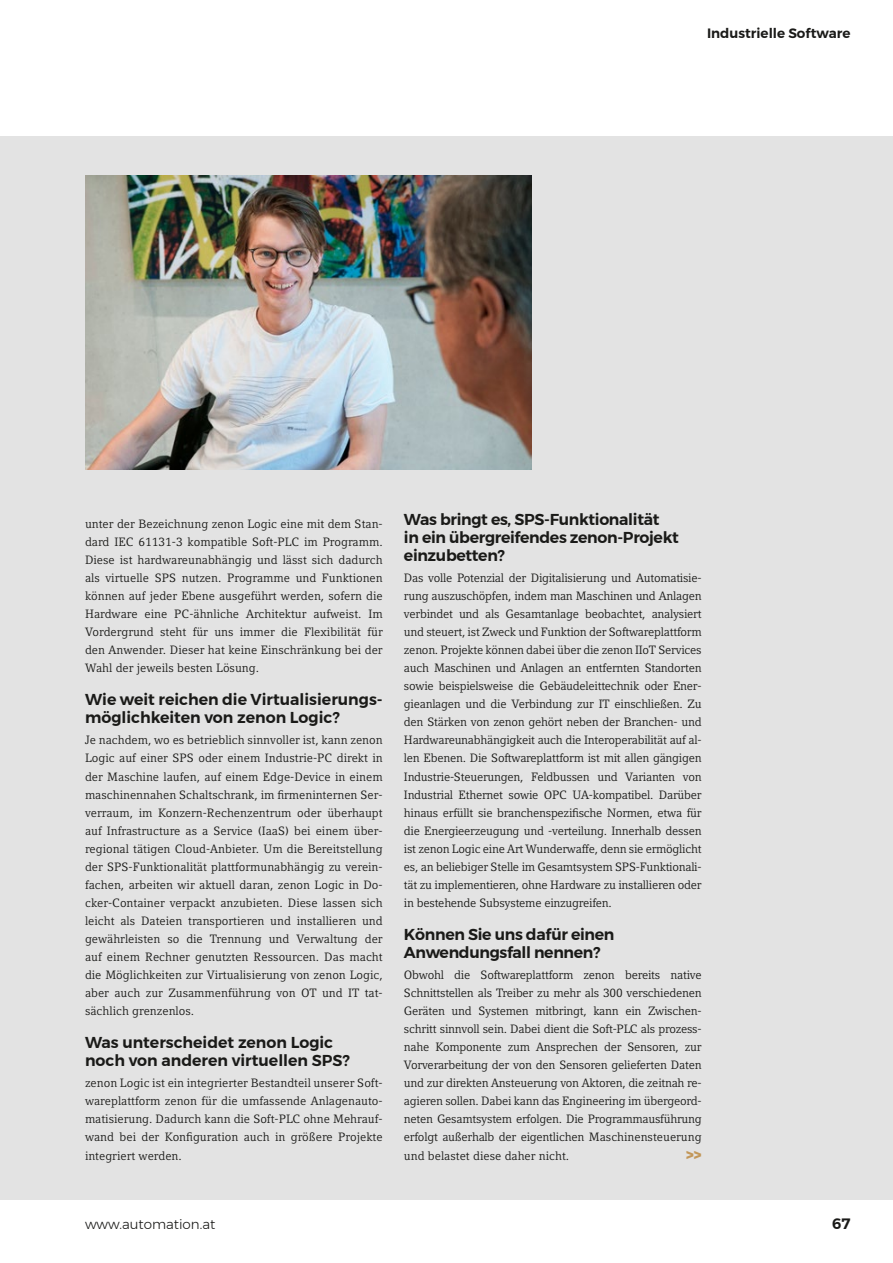
<style>
.page{position:relative;width:893px;height:1263px;background:#fff}
.page>*{position:absolute;margin:0;border:0;box-sizing:border-box;transform-origin:0 0}
.t1{font:600 15.75px/18px "Montserrat";letter-spacing:-.02em;color:#1a1a18}
.t2{font:600 15.75px/18px "Montserrat";color:#1a1a18}
.t3{font:600 15px "Montserrat";color:#1a1a18}
.t4{font:900 15px "Montserrat";color:#c29759}
.t5{font:600 13.5px "Montserrat";color:#1a1a18}
.t6{font:300 13.5px "Montserrat";color:#1a1a18}
.t7{font:12px/18px "Compatil Letter LT Pro";color:#1a1a18;text-align:justify}
</style>
<div class="page">
<div style="left:0;top:136px;width:893px;height:1063px;background:#e3e3e3"></div>
<img style="left:85px;top:175px;width:446px;height:295px">
<p class="t5" style="left:707px;top:23px;width:145px">Industrielle Software</p>
<p class="t7" style="left:85px;top:515px;width:299px">unter der Bezeichnung zenon Logic eine mit dem Stan&shy;dard IEC 61131-3 kompatible Soft-PLC im Programm.<br>Diese ist hardwareunabhängig und lässt sich dadurch als virtuelle SPS nutzen. Programme und Funktionen können auf jeder Ebene ausgeführt werden, sofern die Hardware eine PC-ähnliche Architektur aufweist. Im Vordergrund steht für uns immer die Flexibilität für den Anwender. Dieser hat keine Einschränkung bei der Wahl der jeweils besten Lösung.</p>
<h1 class="t2" style="left:85px;top:691px;width:299px">Wie weit reichen die Virtualisierungs&shy;möglichkeiten von zenon Logic?</h1>
<p class="t7" style="left:85px;top:731px;width:299px">Je nachdem, wo es betrieblich sinnvoller ist, kann zenon Logic auf einer SPS oder einem Industrie-PC direkt in der Maschine laufen, auf einem Edge-Device in einem maschinennahen Schaltschrank, im firmeninternen Ser&shy;verraum, im Konzern-Rechenzentrum oder überhaupt auf Infrastructure as a Service (IaaS) bei einem über&shy;regional tätigen Cloud-Anbieter. Um die Bereitstellung der SPS-Funktionalität plattformunabhängig zu verein&shy;fachen, arbeiten wir aktuell daran, zenon Logic in Do&shy;cker-Container verpackt anzubieten. Diese lassen sich leicht als Dateien transportieren und installieren und gewährleisten so die Trennung und Verwaltung der auf einem Rechner genutzten Ressourcen. Das macht die Möglichkeiten zur Virtualisierung von zenon Logic, aber auch zur Zusammenführung von OT und IT tat&shy;sächlich grenzenlos.</p>
<h1 class="t2" style="left:85px;top:1033px;width:266px">Was unterscheidet zenon Logic noch von anderen virtuellen SPS?</h1>
<p class="t7" style="left:85px;top:1074px;width:299px">zenon Logic ist ein integrierter Bestandteil unserer Soft&shy;wareplattform zenon für die umfassende Anlagenauto&shy;matisierung. Dadurch kann die Soft-PLC ohne Mehrauf&shy;wand bei der Konfiguration auch in größere Projekte integriert werden.</p>
<h1 class="t1" style="left:404px;top:510px;width:276px">Was bringt es, SPS-Funktionalität<br>in ein übergreifendes zenon-Projekt einzubetten?</h1>
<p class="t7" style="left:404px;top:569px;width:299px">Das volle Potenzial der Digitalisierung und Automatisie&shy;rung auszuschöpfen, indem man Maschinen und Anlagen verbindet und als Gesamtanlage beobachtet, analysiert und steuert, ist Zweck und Funktion der Softwareplattform zenon. Projekte können dabei über die zenon IIoT Services auch Maschinen und Anlagen an entfernten Standorten sowie beispielsweise die Gebäudeleittechnik oder Ener&shy;gieanlagen und die Verbindung zur IT einschließen. Zu den Stärken von zenon gehört neben der Branchen- und Hardwareunabhängigkeit auch die Interoperabilität auf al&shy;len Ebenen. Die Softwareplattform ist mit allen gängigen Industrie-Steuerungen, Feldbussen und Varianten von Industrial Ethernet sowie OPC UA-kompatibel. Darüber hinaus erfüllt sie branchenspezifische Normen, etwa für die Energieerzeugung und -verteilung. Innerhalb dessen ist zenon Logic eine Art Wunderwaffe, denn sie ermöglicht es, an beliebiger Stelle im Gesamtsystem SPS-Funktionali&shy;tät zu implementieren, ohne Hardware zu installieren oder in bestehende Subsysteme einzugreifen.</p>
<h1 class="t1" style="left:404px;top:925px;width:212px">Können Sie uns dafür einen<br>Anwendungsfall nennen?</h1>
<p class="t7" style="left:404px;top:966px;width:299px">Obwohl die Softwareplattform zenon bereits native Schnittstellen als Treiber zu mehr als 300 verschiedenen Geräten und Systemen mitbringt, kann ein Zwischen&shy;schritt sinnvoll sein. Dabei dient die Soft-PLC als prozess&shy;nahe Komponente zum Ansprechen der Sensoren, zur Vorverarbeitung der von den Sensoren gelieferten Daten und zur direkten Ansteuerung von Aktoren, die zeitnah re&shy;agieren sollen. Dabei kann das Engineering im übergeord&shy;neten Gesamtsystem erfolgen. Die Programmausführung erfolgt außerhalb der eigentlichen Maschinensteuerung und belastet diese daher nicht.</p>
<p class="t4" style="left:686px;top:1142px;width:17px">&gt;&gt;</p>
<p class="t6" style="left:85px;top:1214px;width:132px">www.automation.at</p>
<p class="t3" style="left:832px;top:1212px;width:20px">67</p>
</div>
